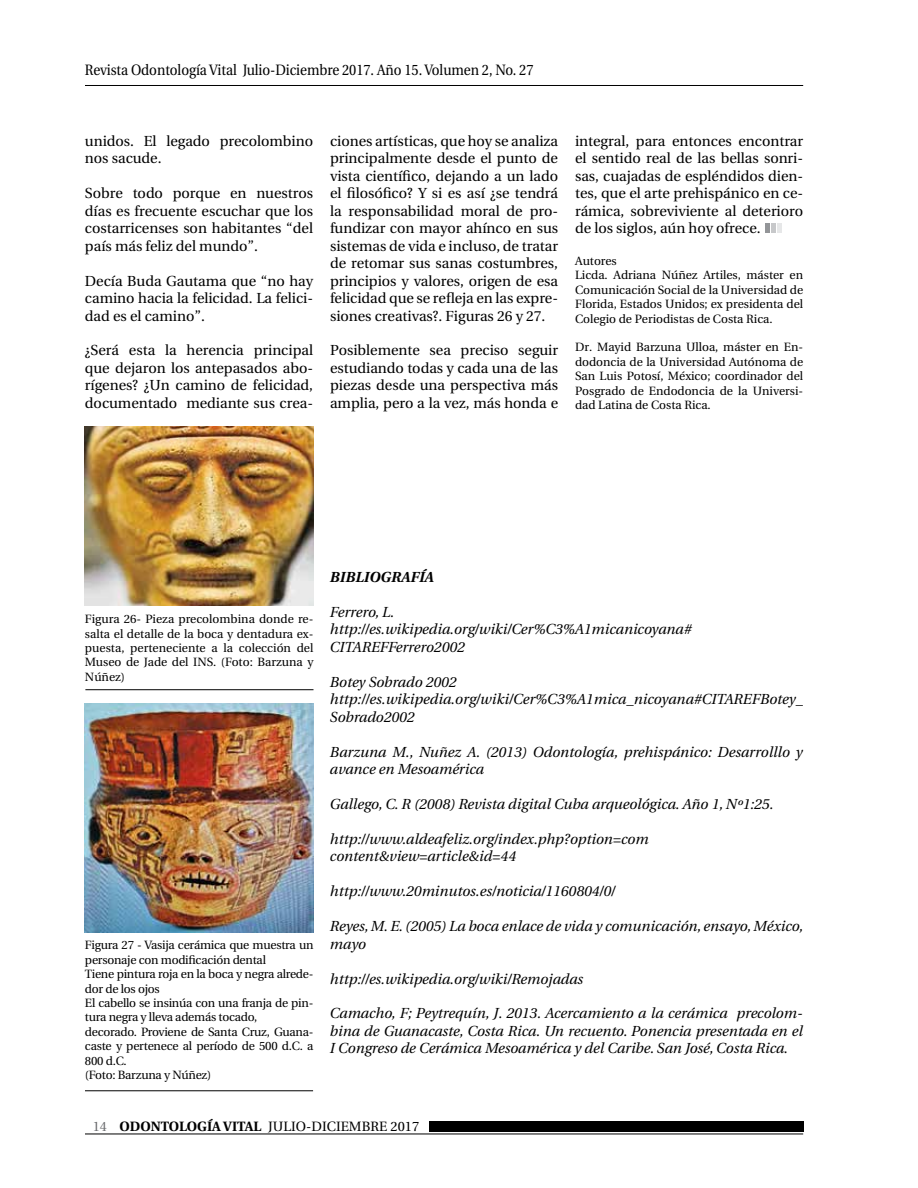
<style>
.page{position:relative;width:918px;height:1188px;background:#fff}
.page>*{position:absolute;margin:0;border:0;box-sizing:border-box;transform-origin:0 0}
.t1{font:15px "Utopia";letter-spacing:-.005em;color:#000;scale:.9 1}
.t2{font:14.55px/17.4px "Utopia";letter-spacing:-.005em;color:#000;text-align:justify}
.t3{font:italic 14.55px/17.4px "Utopia";color:#000}
.t4{font:italic 700 14.55px "Utopia";color:#000}
.t5{font:13.5px "Utopia";color:#000}
.t6{font:12px/14.4px "Utopia";letter-spacing:-.015em;color:#000}
.s1{color:#6d6e71}
.s2{font-weight:700}
</style>
<div class="page">
<div style="left:429px;top:1121px;width:374px;height:11px;background:#000"></div>
<hr style="left:85px;top:1134px;width:718px;height:1px;background:#000">
<hr style="left:85px;top:85px;width:718px;height:1px;background:#000">
<img style="left:85px;top:427px;width:229px;height:178px">
<img style="left:85px;top:704px;width:229px;height:229px">
<svg style="left:766px;top:224px;width:16px;height:9px"></svg>
<hr style="left:85px;top:689px;width:228px;height:1px;background:#000">
<hr style="left:85px;top:1090px;width:228px;height:1px;background:#000">
<p class="t1" style="left:85px;top:62px;width:500px">Revista Odontología Vital Julio-Diciembre 2017. Año 15. Volumen 2, No. 27</p>
<p class="t2" style="left:85px;top:133px;width:230px">unidos. El legado precolombino nos sacude.</p>
<p class="t2" style="left:85px;top:185px;width:230px">Sobre todo porque en nuestros días es frecuente escuchar que los costarricenses son habitantes “del país más feliz del mundo”.</p>
<p class="t2" style="left:85px;top:272px;width:230px">Decía Buda Gautama que “no hay camino hacia la felicidad. La felici&shy;dad es el camino”.</p>
<p class="t2" style="left:85px;top:342px;width:230px">¿Será esta la herencia principal que dejaron los antepasados abo&shy;rígenes? ¿Un camino de felicidad, documentado mediante sus crea-</p>
<p class="t2" style="left:330px;top:133px;width:230px">ciones artísticas, que hoy se analiza principalmente desde el punto de vista científico, dejando a un lado el filosófico? Y si es así ¿se tendrá la responsabilidad moral de pro&shy;fundizar con mayor ahínco en sus sistemas de vida e incluso, de tratar de retomar sus sanas costumbres, principios y valores, origen de esa felicidad que se refleja en las expre&shy;siones creativas?. Figuras 26 y 27.</p>
<p class="t2" style="left:330px;top:342px;width:230px">Posiblemente sea preciso seguir estudiando todas y cada una de las piezas desde una perspectiva más amplia, pero a la vez, más honda e</p>
<p class="t2" style="left:575px;top:133px;width:230px">integral, para entonces encontrar el sentido real de las bellas sonri&shy;sas, cuajadas de espléndidos dien&shy;tes, que el arte prehispánico en ce&shy;rámica, sobreviviente al deterioro de los siglos, aún hoy ofrece.</p>
<p class="t6" style="left:575px;top:254px;width:230px">Autores<br>Licda. Adriana Núñez Artiles, máster en Comunicación Social de la Universidad de Florida, Estados Unidos; ex presidenta del Colegio de Periodistas de Costa Rica.</p>
<p class="t6" style="left:575px;top:340px;width:230px;text-align:justify">Dr. Mayid Barzuna Ulloa, máster en En&shy;dodoncia de la Universidad Autónoma de San Luis Potosí, México; coordinador del Posgrado de Endodoncia de la Universi&shy;dad Latina de Costa Rica.</p>
<p class="t6" style="left:85px;top:612px;width:230px;text-align:justify">Figura 26- Pieza precolombina donde re&shy;salta el detalle de la boca y dentadura ex&shy;puesta, perteneciente a la colección del Museo de Jade del INS. (Foto: Barzuna y Núñez)</p>
<p class="t6" style="left:85px;top:938px;width:230px">Figura 27 - Vasija cerámica que muestra un personaje con modificación dental<br>Tiene pintura roja en la boca y negra alrede&shy;dor de los ojos<br>El cabello se insinúa con una franja de pin&shy;tura negra y lleva además tocado,<br>decorado. Proviene de Santa Cruz, Guana&shy;caste y pertenece al período de 500 d.C. a<br>800 d.C.<br>(Foto: Barzuna y Núñez)</p>
<p class="t4" style="left:330px;top:569px;width:105px">BIBLIOGRAFÍA</p>
<p class="t3" style="left:330px;top:604px;width:363px">Ferrero, L. http://es.wikipedia.org/wiki/Cer%C3%A1micanicoyana#<br>CITAREFFerrero2002</p>
<p class="t3" style="left:330px;top:673px;width:475px">Botey Sobrado 2002 http://es.wikipedia.org/wiki/Cer%C3%A1mica_nicoyana#CITAREFBotey_<br>Sobrado2002</p>
<p class="t3" style="left:330px;top:743px;width:474px">Barzuna M., Nuñez A. (2013) Odontología, prehispánico: Desarrolllo y avance en Mesoamérica</p>
<p class="t3" style="left:330px;top:796px;width:445px">Gallego, C. R (2008) Revista digital Cuba arqueológica. Año 1, Nº1:25.</p>
<p class="t3" style="left:330px;top:830px;width:320px">http://www.aldeafeliz.org/index.php?option=com content&amp;view=article&amp;id=44</p>
<p class="t3" style="left:330px;top:883px;width:287px">http://www.20minutos.es/noticia/1160804/0/</p>
<p class="t3" style="left:330px;top:918px;width:475px">Reyes, M. E. (2005) La boca enlace de vida y comunicación, ensayo, México, mayo</p>
<p class="t3" style="left:330px;top:970px;width:255px">http://es.wikipedia.org/wiki/Remojadas</p>
<p class="t3" style="left:330px;top:1005px;width:474px;text-align:justify">Camacho, F; Peytrequín, J. 2013. Acercamiento a la cerámica precolom&shy;bina de Guanacaste, Costa Rica. Un recuento. Ponencia presentada en el I Congreso de Cerámica Mesoamérica y del Caribe. San José, Costa Rica.</p>
<p class="t5" style="left:93px;top:1119px;width:328px"><span class="s1">14</span> <span class="s2">ODONTOLOGÍA VITAL</span> JULIO-DICIEMBRE 2017</p>
</div>
